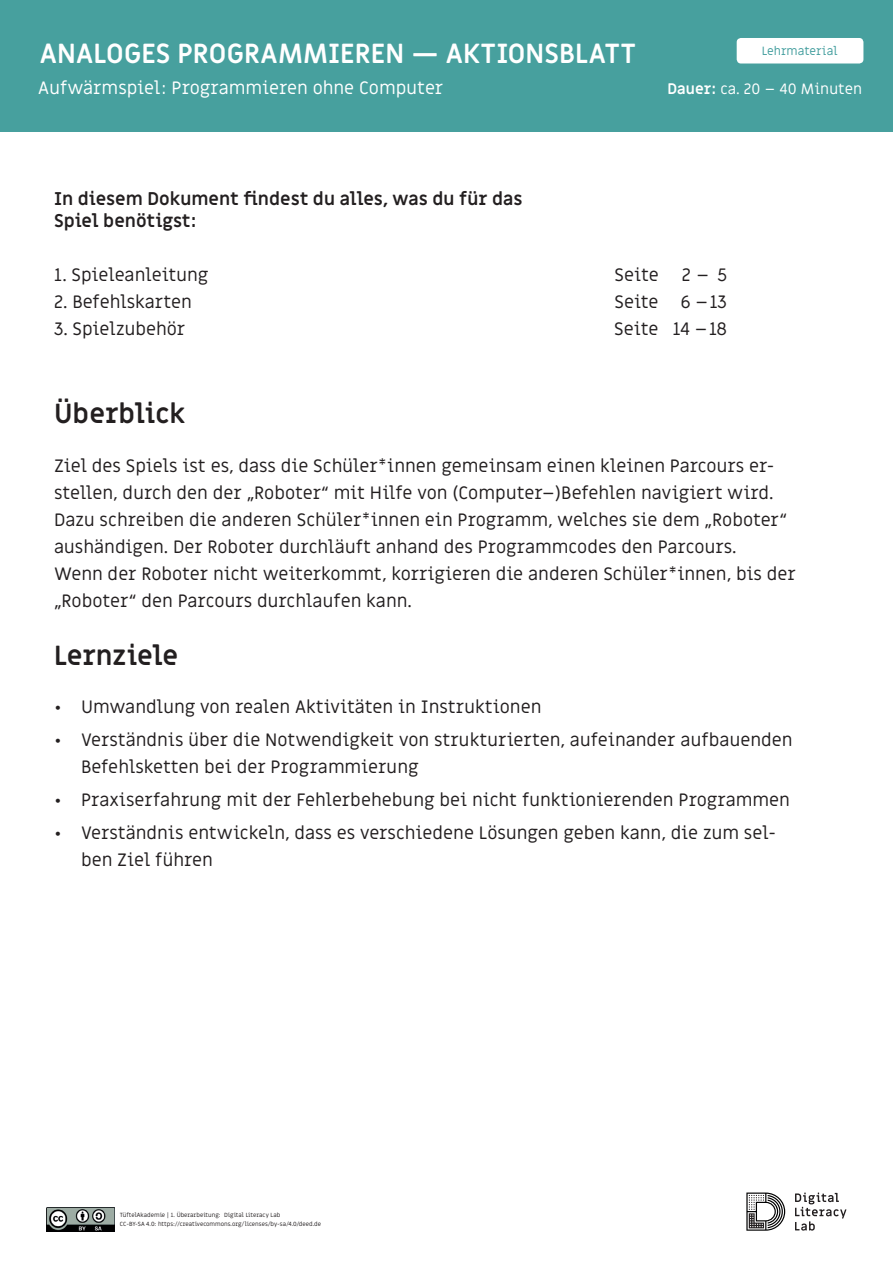
<style>
.page{position:relative;width:893px;height:1263px;background:#fff}
.page>*{position:absolute;margin:0;border:0;box-sizing:border-box;transform-origin:0 0}
.t1{font:700 27px "Miriam Libre";color:#fff}
.t2{font:700 27px "Miriam Libre";letter-spacing:-.005em;color:#231f20}
.t3{font:18px/27px "Miriam Libre";color:#231f20}
.t4{font:700 18px/21.6px "Miriam Libre";color:#231f20}
.t5{font:18px "Miriam Libre";color:#fff}
.t6{font:15px "Miriam Libre";color:#fff}
.t7{font:12px "Miriam Libre";color:#439e9e}
.t8{font:6px/9px "Miriam Libre";color:#231f20}
.s1{font-weight:700}
</style>
<div class="page">
<div style="left:0;top:0;width:893px;height:131px;background:#47a09e"></div>
<div style="left:737px;top:38px;width:126px;height:25px;background:#fff;border-radius:4px"></div>
<svg style="left:746px;top:1192px;width:39px;height:39px"></svg>
<svg style="left:795px;top:1192px;width:51px;height:38px"></svg>
<img style="left:47px;top:1207px;width:68px;height:24px">
<h1 class="t1" style="left:40px;top:37px;width:598px">ANALOGES PROGRAMMIEREN — AKTIONSBLATT</h1>
<p class="t7" style="left:762px;top:44px;width:77px">Lehrmaterial</p>
<p class="t5" style="left:38px;top:77px;width:406px">Aufwärmspiel: Programmieren ohne Computer</p>
<p class="t6" style="left:667px;top:80px;width:196px"><span class="s1">Dauer:</span> ca. 20 – 40 Minuten</p>
<p class="t4" style="left:54px;top:189px;width:470px">In diesem Dokument findest du alles, was du für das<br>Spiel benötigst:</p>
<p class="t3" style="left:54px;top:262px;width:156px">1. Spieleanleitung</p>
<p class="t3" style="left:54px;top:289px;width:139px">2. Befehlskarten</p>
<p class="t3" style="left:54px;top:316px;width:133px">3. Spielzubehör</p>
<p class="t3" style="left:615px;top:262px;width:46px">Seite</p>
<p class="t3" style="left:614px;top:262px;width:114px;text-align:justify;text-indent:68px">2–5<br>Seite 6 –13<br>Seite 14 –18</p>
<h1 class="t2" style="left:54px;top:397px;width:133px">Überblick</h1>
<p class="t3" style="left:54px;top:453px;width:743px">Ziel des Spiels ist es, dass die Schüler*innen gemeinsam einen kleinen Parcours er&shy;stellen, durch den der „Roboter“ mit Hilfe von (Computer–)Befehlen navigiert wird.<br>Dazu schreiben die anderen Schüler*innen ein Programm, welches sie dem „Roboter“ aushändigen. Der Roboter durchläuft anhand des Programmcodes den Parcours.<br>Wenn der Roboter nicht weiterkommt, korrigieren die anderen Schüler*innen, bis der „Roboter“ den Parcours durchlaufen kann.</p>
<h1 class="t2" style="left:54px;top:638px;width:126px">Lernziele</h1>
<p class="t3" style="left:54px;top:694px;width:489px">• Umwandlung von realen Aktivitäten in Instruktionen</p>
<p class="t3" style="left:81px;top:727px;width:713px;text-indent:-27px">• Verständnis über die Notwendigkeit von strukturierten, aufeinander aufbauenden<br>Befehlsketten bei der Programmierung</p>
<p class="t3" style="left:54px;top:787px;width:737px">• Praxiserfahrung mit der Fehlerbehebung bei nicht funktionierenden Programmen</p>
<p class="t3" style="left:81px;top:820px;width:697px;text-indent:-27px">• Verständnis entwickeln, dass es verschiedene Lösungen geben kann, die zum sel&shy;ben Ziel führen</p>
<p class="t8" style="left:120px;top:1210px;width:203px">TüftelAkademie | 1. Überarbeitung: Digital Literacy Lab<br>CC-BY-SA 4.0: https://creativecommons.org/licenses/by-sa/4.0/deed.de</p>
</div>
